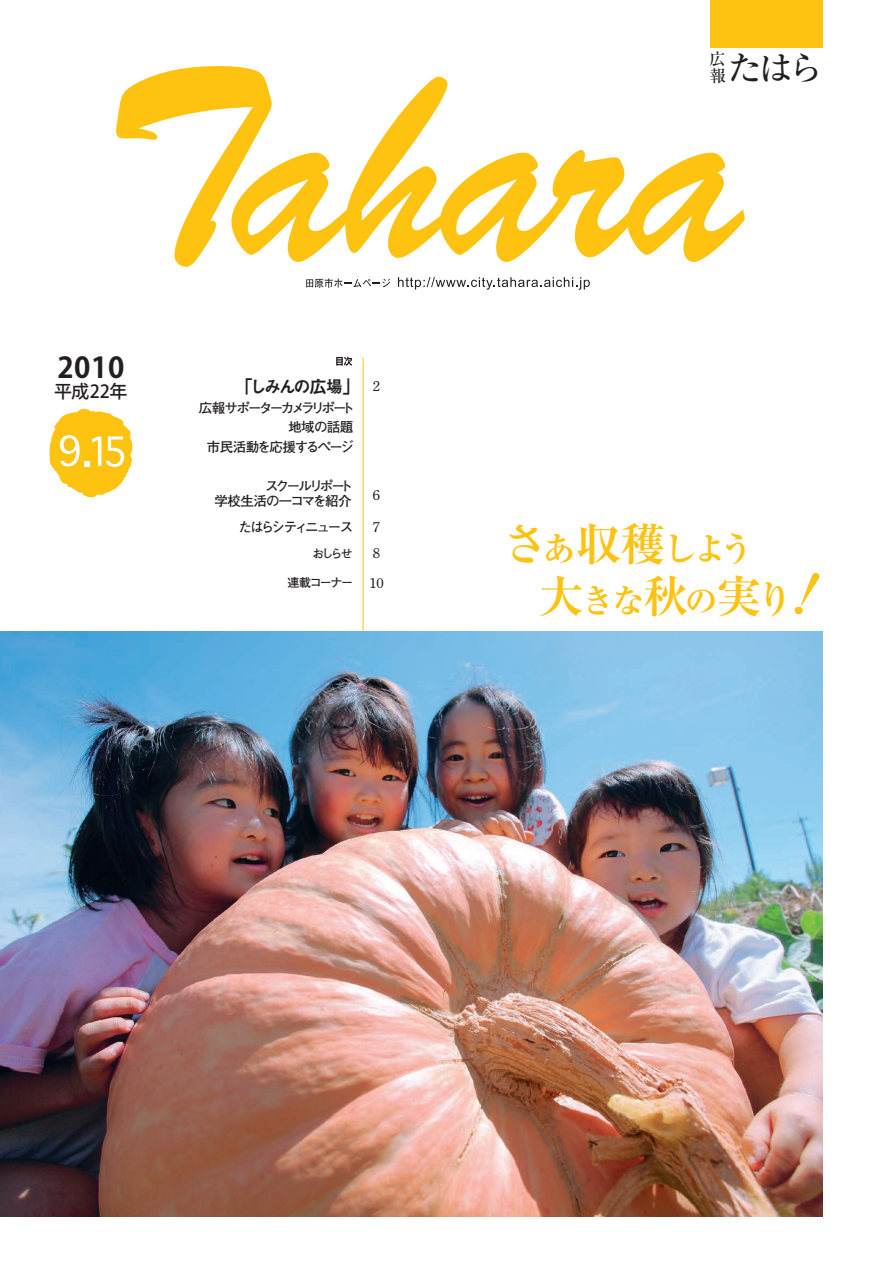
<style>
.page{position:relative;width:893px;height:1263px;background:#fff}
.page>*{position:absolute;margin:0;border:0;box-sizing:border-box;transform-origin:0 0}
.t1{font:45px "Ryumin Pro Bold 90 msp RKSJ H";color:#fec210}
.t2{font:34.5px "Ryumin Pro Medium 90 msp RKSJ H";color:#231f20}
.t3{font:33px "Ryumin Pro Bold 90 msp RKSJ H";color:#fec210}
.t4{font:28.5px "Koz Go Pro Bold 90 msp RKSJ H";color:#231f20}
.t5{font:18px "Koz Go Pro Medium 90 msp RKSJ H";letter-spacing:-.02em;color:#231f20}
.t6{font:17.25px "Midashi Go Pro MB31 90 msp RKSJ H";letter-spacing:-.145em;color:#231f20}
.t7{font:16.5px "Ryumin Pro Medium 90 msp RKSJ V";color:#231f20}
.t8{font:13.5px/19.5px "Futo Go B101 Pro Bold 90 msp RKSJ H";letter-spacing:-.115em;color:#231f20;text-align:right}
.t9{font:13.5px/15px "Futo Go B101 Pro Bold 90 msp RKSJ H";letter-spacing:-.14em;color:#231f20;text-align:right}
.t10{font:13.5px "Futo Min A101 Pro Bold 90 msp RKSJ H";color:#231f20;scale:1.1 1}
.t11{font:12px "Futo Go B101 Pro Bold 90 msp RKSJ H";letter-spacing:-.145em;color:#231f20}
.s1{font-family:"Ryumin Pro Medium 90 msp RKSJ V";font-size:16.5px}
.s2{font-size:45px}
.s3{font-size:33px}
.s4{font-size:37.5px}
</style>
<div class="page">
<img style="left:0;top:631px;width:822px;height:585px">
<svg style="left:306px;top:278px;width:84px;height:10px"></svg>
<svg style="left:398px;top:277px;width:192px;height:13px"></svg>
<svg style="left:116px;top:66px;width:629px;height:201px"></svg>
<div style="left:710px;top:0;width:113px;height:48px;background:#fec210"></div>
<svg style="left:49px;top:409px;width:84px;height:89px"></svg>
<svg style="left:795px;top:573px;width:25px;height:41px"></svg>
<svg style="left:336px;top:357px;width:16px;height:9px"></svg>
<hr style="left:363px;top:357px;width:1px;height:274px;background:#fec210">
<p class="t7" style="left:709px;top:46px;width:16px">広</p>
<h2 class="t2" style="left:709px;top:41px;width:115px"><span class="s1">報</span>たはら</h2>
<h3 class="t4" style="left:57px;top:349px;width:68px">2010</h3>
<h3 class="t5" style="left:54px;top:380px;width:75px">平成22年</h3>
<p class="t6" style="left:236px;top:373px;width:19px">「</p>
<p class="t8" style="left:199px;top:396px;width:158px">広報サポーターカメラリポート地域の話題<br>市民活動を応援するページ</p>
<p class="t6" style="left:250px;top:373px;width:111px">しみんの広場「</p>
<p class="t10" style="left:373px;top:375px;width:9px">2</p>
<p class="t9" style="left:214px;top:476px;width:140px">スクールリポート<br>学校生活の一コマを紹介</p>
<p class="t10" style="left:373px;top:484px;width:9px">6</p>
<p class="t9" style="left:239px;top:517px;width:116px">たはらシティニュース</p>
<p class="t11" style="left:312px;top:544px;width:42px">おしらせ</p>
<p class="t11" style="left:288px;top:573px;width:67px">連載コーナー</p>
<p class="t10" style="left:373px;top:516px;width:9px">7</p>
<p class="t10" style="left:373px;top:543px;width:9px">8</p>
<p class="t10" style="left:369px;top:573px;width:15px">10</p>
<h3 class="t3" style="left:503px;top:522px;width:253px"><span class="s2">さ</span>あ<span class="s2">収穫</span>しよう</h3>
<h1 class="t1" style="left:416px;top:561px;width:379px">　　　大<span class="s3">きな</span>秋<span class="s3">の</span>実<span class="s4">り</span></h1>
</div>
